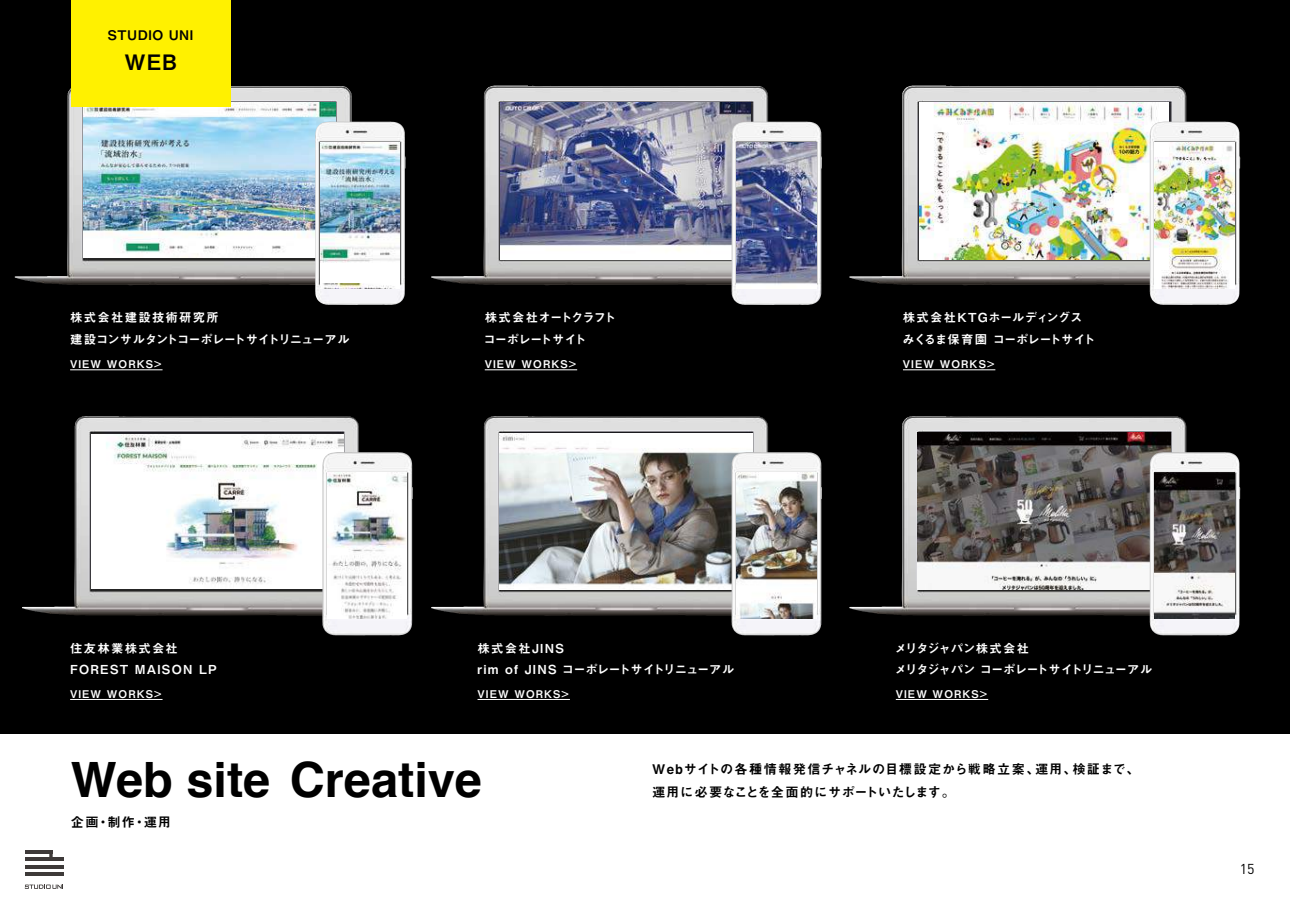
<style>
.page{position:relative;width:1290px;height:911px;background:#fff}
.page>*{position:absolute;margin:0;border:0;box-sizing:border-box;transform-origin:0 0}
.t1{font:700 48.75px "Helvetica";color:#000}
.t2{font:21.25px "Midashi Go Pro MB31";color:#000}
.t3{font:14.12px "DIN Pro";color:#000}
.t4{font:13.25px/23.2px "Midashi Go Pro MB31";letter-spacing:.04em;color:#000}
.t5{font:12.38px/21.8px "Midashi Go Pro MB31";letter-spacing:-.01em;color:#fff}
.t6{font:12.38px/21.8px "Midashi Go Pro MB31";letter-spacing:-.075em;color:#fff}
.t7{font:12.38px/21.8px "Midashi Go Pro MB31";letter-spacing:.05em;color:#fff}
.t8{font:12.38px/21.8px "Midashi Go Pro MB31";letter-spacing:.1em;color:#fff}
.t9{font:12.38px/21.8px "Midashi Go Pro MB31";letter-spacing:-.06em;color:#fff}
.t10{font:10.62px "Midashi Go Pro MB31";letter-spacing:.1em;color:#fff}
</style>
<div class="page">
<svg style="left:25px;top:884px;width:38px;height:4px"></svg>
<hr style="left:25px;top:850px;width:28px;height:3px;background:#3e3a39">
<hr style="left:25px;top:858px;width:38px;height:3px;background:#3e3a39">
<hr style="left:25px;top:865px;width:38px;height:3px;background:#3e3a39">
<hr style="left:25px;top:872px;width:38px;height:3px;background:#3e3a39">
<svg style="left:49px;top:853px;width:4px;height:5px"></svg>
<div style="left:0;top:0;width:1290px;height:733px;background:#000"></div>
<img style="left:22px;top:416px;width:337px;height:199px">
<img style="left:92px;top:434px;width:251px;height:154px">
<img style="left:322px;top:452px;width:91px;height:183px">
<img style="left:327px;top:473px;width:80px;height:145px">
<img style="left:15px;top:86px;width:379px;height:199px">
<img style="left:83px;top:103px;width:252px;height:155px">
<img style="left:315px;top:122px;width:91px;height:183px">
<img style="left:320px;top:143px;width:80px;height:145px">
<div style="left:320px;top:263px;width:79px;height:19px;background:#fff"></div>
<img style="left:431px;top:86px;width:380px;height:199px">
<img style="left:501px;top:103px;width:250px;height:156px">
<img style="left:731px;top:122px;width:91px;height:183px">
<img style="left:737px;top:143px;width:79px;height:145px">
<img style="left:849px;top:86px;width:380px;height:199px">
<img style="left:919px;top:103px;width:250px;height:156px">
<img style="left:1149px;top:122px;width:91px;height:183px">
<img style="left:1155px;top:143px;width:80px;height:145px">
<img style="left:431px;top:416px;width:338px;height:199px">
<img style="left:499px;top:433px;width:254px;height:157px">
<img style="left:731px;top:452px;width:91px;height:183px">
<img style="left:737px;top:473px;width:79px;height:145px">
<img style="left:849px;top:416px;width:338px;height:199px">
<img style="left:917px;top:432px;width:254px;height:158px">
<img style="left:1149px;top:452px;width:91px;height:183px">
<img style="left:1155px;top:473px;width:80px;height:145px">
<div style="left:71px;top:0;width:159px;height:106px;background:#fff100"></div>
<hr style="left:903px;top:369px;width:92px;height:1px;background:#fff">
<hr style="left:477px;top:699px;width:93px;height:1px;background:#fff">
<hr style="left:485px;top:369px;width:92px;height:1px;background:#fff">
<hr style="left:896px;top:699px;width:92px;height:1px;background:#fff">
<hr style="left:70px;top:369px;width:93px;height:1px;background:#fff">
<hr style="left:70px;top:699px;width:93px;height:1px;background:#fff">
<p class="t4" style="left:108px;top:22px;width:87px">STUDIO UNI</p>
<h2 class="t2" style="left:124px;top:45px;width:54px">WEB</h2>
<p class="t5" style="left:70px;top:305px;width:281px">株式会社建設技術研究所<br>建設コンサルタントコーポレートサイトリニューアル</p>
<p class="t10" style="left:70px;top:356px;width:93px">VIEW WORKS&gt;</p>
<p class="t9" style="left:483px;top:305px;width:134px">株式会社オートクラフトコーポレートサイト</p>
<p class="t5" style="left:902px;top:305px;width:194px">株式会社KTGホールディングスみくるま保育園 コーポレートサイト</p>
<p class="t10" style="left:485px;top:356px;width:93px">VIEW WORKS&gt;</p>
<p class="t10" style="left:903px;top:356px;width:93px">VIEW WORKS&gt;</p>
<p class="t8" style="left:70px;top:635px;width:148px">住友林業株式会社<br>FOREST MAISON LP</p>
<p class="t10" style="left:70px;top:685px;width:93px">VIEW WORKS&gt;</p>
<p class="t7" style="left:477px;top:635px;width:258px">株式会社JINS<br>rim of JINS コーポレートサイトリニューアル</p>
<p class="t6" style="left:894px;top:635px;width:260px">メリタジャパン株式会社<br>メリタジャパンコーポレートサイトリニューアル</p>
<p class="t10" style="left:477px;top:685px;width:93px">VIEW WORKS&gt;</p>
<p class="t10" style="left:896px;top:685px;width:93px">VIEW WORKS&gt;</p>
<h1 class="t1" style="left:71px;top:740px;width:413px">Web site Creative</h1>
<p class="t4" style="left:71px;top:808px;width:102px">企画・制作・運用</p>
<p class="t4" style="left:652px;top:755px;width:489px">Webサイトの各種情報発信チャネルの目標設定から戦略立案、運用、検証まで、運用に必要なことを全面的にサポートいたします。</p>
<p class="t3" style="left:1240px;top:857px;width:16px">15</p>
</div>
